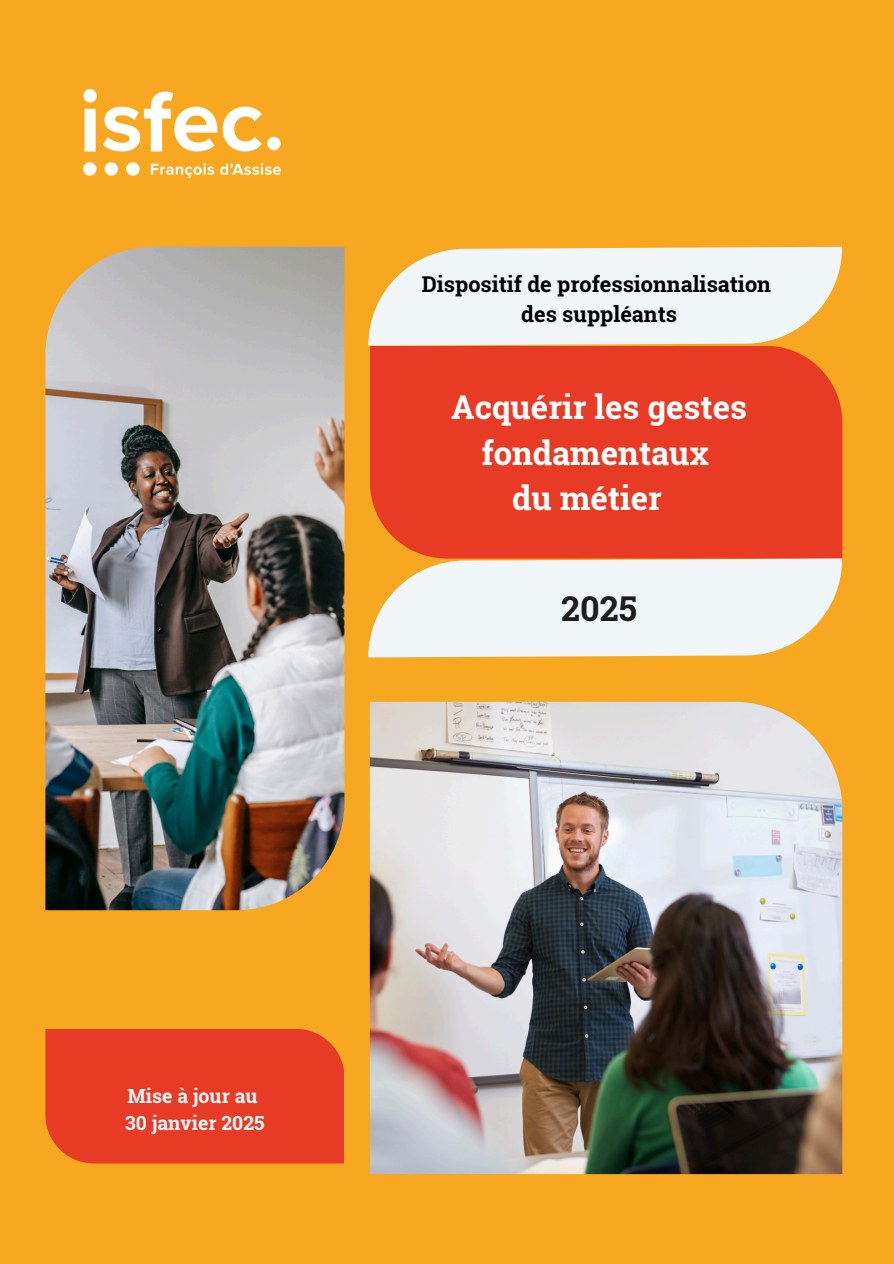
<style>
.page{position:relative;width:894px;height:1264px;background:#fff}
.page>*{position:absolute;margin:0;border:0;box-sizing:border-box;transform-origin:0 0}
.t1{font:700 34.2px "Roboto Slab";color:#1e1e1c}
.t2{font:700 32.7px "Roboto Slab";color:#fff}
.t3{font:700 21.75px/30.3px "Roboto Slab";color:#000;text-align:center}
.t4{font:700 19.5px "Roboto Slab";color:#f1f6f9}
</style>
<div class="page">
<div style="left:0;top:0;width:893px;height:1263px;background:#f7a720"></div>
<img style="left:84px;top:89px;width:196px;height:88px">
<svg style="left:368px;top:247px;width:473px;height:99px;background:#f1ede0"></svg>
<div style="left:370px;top:346px;width:472px;height:212px;background:#e73b25"></div>
<img style="left:45px;top:247px;width:299px;height:663px">
<img style="left:370px;top:701px;width:472px;height:473px">
<svg style="left:368px;top:558px;width:473px;height:99px;background:#f1ece0"></svg>
<div style="left:45px;top:1029px;width:299px;height:134px;background:#e73b25"></div>
<h1 class="t3" style="left:422px;top:268px;width:350px">Dispositif de professionnalisation des suppléants</h1>
<h2 class="t2" style="left:451px;top:385px;width:297px">Acquérir les gestes</h2>
<h2 class="t2" style="left:481px;top:430px;width:229px">fondamentaux</h2>
<h2 class="t2" style="left:512px;top:475px;width:151px">du métier</h2>
<p class="t1" style="left:561px;top:584px;width:77px">2025</p>
<p class="t4" style="left:127px;top:1082px;width:131px">Mise à jour au</p>
<p class="t4" style="left:125px;top:1109px;width:141px">30 janvier 2025</p>
</div>
